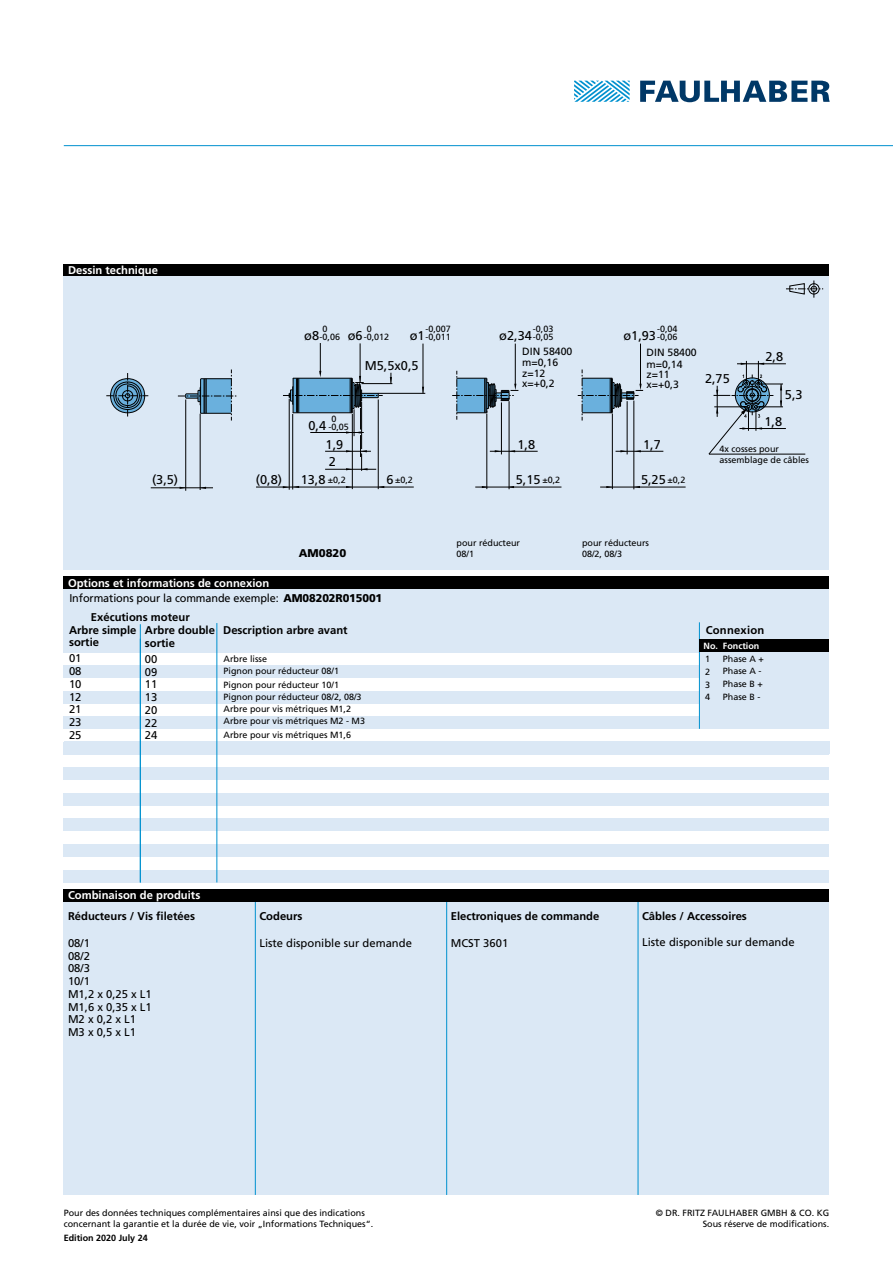
<style>
.page{position:relative;width:893px;height:1263px;background:#fff}
.page>*{position:absolute;margin:0;border:0;box-sizing:border-box;transform-origin:0 0}
.t1{font:12.75px "Frutiger LT";color:#000}
.t2{font:11.25px/12.8px "Frutiger LT";color:#000;text-align:justify}
.t3{font:700 11.25px/12.8px "Frutiger LT";color:#000}
.t4{font:700 11.25px "Frutiger LT";color:#fff}
.t5{font:700 11.25px "Frutiger LT";letter-spacing:.02em;color:#000}
.t6{font:900 11.25px "Frutiger LT";color:#000}
.t7{font:10.5px/11.4px "Frutiger LT";color:#000}
.t8{font:9px/12.8px "Frutiger LT";color:#000}
.t9{font:700 9px "Frutiger LT";color:#000}
.t10{font:700 9px "Frutiger LT";color:#fff}
.s1{font-size:12.75px}
.s2{font-weight:900}
</style>
<div class="page">
<div style="left:64px;top:901px;width:765px;height:294px;background:#dbe8f5"></div>
<hr style="left:255px;top:901px;width:1px;height:294px;background:#0091cf">
<hr style="left:638px;top:901px;width:1px;height:294px;background:#0091cf">
<hr style="left:446px;top:901px;width:1px;height:294px;background:#0091cf">
<svg style="left:574px;top:81px;width:56px;height:21px"></svg>
<svg style="left:640px;top:81px;width:190px;height:21px"></svg>
<div style="left:64px;top:264px;width:765px;height:12px;background:#000"></div>
<div style="left:64px;top:889px;width:765px;height:12px;background:#000"></div>
<div style="left:64px;top:276px;width:765px;height:294px;background:#dbe8f5"></div>
<div style="left:64px;top:576px;width:765px;height:13px;background:#000"></div>
<hr style="left:64px;top:145px;width:829px;height:1px;background:#0091cf">
<svg style="left:786px;top:280px;width:37px;height:18px"></svg>
<hr style="left:509px;top:401px;width:1px;height:88px;background:#000">
<hr style="left:487px;top:413px;width:1px;height:76px;background:#000">
<hr style="left:423px;top:344px;width:1px;height:49px;background:#000">
<hr style="left:320px;top:343px;width:1px;height:31px;background:#000">
<hr style="left:378px;top:393px;width:47px;height:1px;background:#000">
<hr style="left:360px;top:343px;width:1px;height:39px;background:#000">
<hr style="left:361px;top:383px;width:31px;height:1px;background:#000">
<hr style="left:352px;top:414px;width:1px;height:75px;background:#000">
<hr style="left:292px;top:414px;width:1px;height:75px;background:#000">
<hr style="left:378px;top:399px;width:1px;height:90px;background:#000">
<hr style="left:600px;top:487px;width:86px;height:1px;background:#000">
<hr style="left:634px;top:400px;width:1px;height:89px;background:#000">
<hr style="left:612px;top:413px;width:1px;height:76px;background:#000">
<hr style="left:289px;top:399px;width:1px;height:91px;background:#000">
<hr style="left:256px;top:487px;width:158px;height:1px;background:#000">
<hr style="left:709px;top:454px;width:96px;height:1px;background:#000">
<hr style="left:475px;top:487px;width:86px;height:1px;background:#000">
<hr style="left:515px;top:344px;width:1px;height:40px;background:#000">
<hr style="left:640px;top:344px;width:1px;height:40px;background:#000">
<hr style="left:151px;top:487px;width:62px;height:1px;background:#000">
<hr style="left:185px;top:399px;width:1px;height:92px;background:#000">
<hr style="left:200px;top:414px;width:1px;height:76px;background:#000">
<svg style="left:106px;top:373px;width:42px;height:44px"></svg>
<svg style="left:346px;top:486px;width:7px;height:2px"></svg>
<svg style="left:390px;top:373px;width:2px;height:10px"></svg>
<svg style="left:633px;top:486px;width:7px;height:2px"></svg>
<svg style="left:606px;top:486px;width:7px;height:2px"></svg>
<svg style="left:283px;top:486px;width:16px;height:2px"></svg>
<svg style="left:283px;top:371px;width:100px;height:100px"></svg>
<hr style="left:739px;top:428px;width:47px;height:1px;background:#000">
<hr style="left:737px;top:363px;width:49px;height:1px;background:#000">
<hr style="left:627px;top:401px;width:1px;height:53px;background:#000">
<hr style="left:615px;top:451px;width:48px;height:1px;background:#000">
<hr style="left:501px;top:402px;width:1px;height:52px;background:#000">
<hr style="left:490px;top:451px;width:48px;height:1px;background:#000">
<svg style="left:178px;top:369px;width:59px;height:51px"></svg>
<svg style="left:452px;top:371px;width:66px;height:49px"></svg>
<svg style="left:578px;top:369px;width:65px;height:51px"></svg>
<svg style="left:708px;top:361px;width:75px;height:94px"></svg>
<div style="left:64px;top:716px;width:765px;height:13px;background:#dbe8f5"></div>
<div style="left:64px;top:589px;width:765px;height:55px;background:#dbe8f5"></div>
<div style="left:64px;top:640px;width:765px;height:12px;background:#dbe8f5"></div>
<div style="left:64px;top:741px;width:765px;height:13px;background:#dbe8f5"></div>
<div style="left:64px;top:767px;width:765px;height:13px;background:#dbe8f5"></div>
<div style="left:64px;top:793px;width:765px;height:12px;background:#dbe8f5"></div>
<div style="left:64px;top:665px;width:765px;height:13px;background:#dbe8f5"></div>
<div style="left:64px;top:818px;width:765px;height:13px;background:#dbe8f5"></div>
<div style="left:64px;top:691px;width:765px;height:12px;background:#dbe8f5"></div>
<div style="left:64px;top:844px;width:765px;height:12px;background:#dbe8f5"></div>
<div style="left:64px;top:870px;width:765px;height:12px;background:#dbe8f5"></div>
<hr style="left:217px;top:623px;width:1px;height:259px;background:#0091cf">
<div style="left:699px;top:634px;width:130px;height:84px;background:#dbe8f5"></div>
<hr style="left:699px;top:622px;width:1px;height:107px;background:#0091cf">
<div style="left:699px;top:639px;width:130px;height:13px;background:#000"></div>
<hr style="left:140px;top:624px;width:1px;height:258px;background:#0091cf">
<p class="t4" style="left:68px;top:264px;width:91px">Dessin technique</p>
<p class="t8" style="left:320px;top:324px;width:22px;line-height:8.7px;text-indent:3px">0 -0,06</p>
<p class="t8" style="left:367px;top:322px;width:7px">0</p>
<p class="t8" style="left:425px;top:322px;width:27px">-0,007</p>
<h1 class="t1" style="left:348px;top:328px;width:16px">ø6</h1>
<h1 class="t1" style="left:410px;top:328px;width:16px">ø1</h1>
<h1 class="t1" style="left:365px;top:358px;width:55px">M5,5x0,5</h1>
<h1 class="t1" style="left:304px;top:328px;width:16px">ø8</h1>
<p class="t8" style="left:364px;top:331px;width:27px">-0,012</p>
<p class="t8" style="left:425px;top:331px;width:27px">-0,011</p>
<p class="t8" style="left:657px;top:322px;width:22px">-0,04</p>
<p class="t8" style="left:533px;top:322px;width:22px">-0,03</p>
<h1 class="t1" style="left:499px;top:328px;width:34px">ø2,34</h1>
<p class="t8" style="left:657px;top:331px;width:22px">-0,06</p>
<h1 class="t1" style="left:623px;top:328px;width:34px">ø1,93</h1>
<p class="t8" style="left:533px;top:331px;width:22px">-0,05</p>
<p class="t7" style="left:522px;top:346px;width:52px">DIN 58400 m=0,16</p>
<p class="t7" style="left:522px;top:368px;width:34px;line-height:10.1px">z=12 x=+0,2</p>
<p class="t7" style="left:647px;top:347px;width:52px">DIN 58400 m=0,14</p>
<p class="t7" style="left:647px;top:369px;width:34px;line-height:10.1px">z=11 x=+0,3</p>
<h1 class="t1" style="left:308px;top:418px;width:19px">0,4</h1>
<p class="t8" style="left:328px;top:415px;width:22px;line-height:8.1px;text-indent:3px">0 -0,05</p>
<h1 class="t1" style="left:326px;top:437px;width:19px">1,9</h1>
<h1 class="t1" style="left:517px;top:437px;width:19px">1,8</h1>
<h1 class="t1" style="left:643px;top:437px;width:19px">1,7</h1>
<h1 class="t1" style="left:329px;top:454px;width:9px">2</h1>
<p class="t8" style="left:328px;top:474px;width:19px">±0,2</p>
<h1 class="t1" style="left:256px;top:472px;width:28px">(0,8)</h1>
<h1 class="t1" style="left:301px;top:472px;width:26px">13,8</h1>
<p class="t8" style="left:386px;top:474px;width:28px"><span class="s1">6</span> ±0,2</p>
<p class="t8" style="left:542px;top:474px;width:19px">±0,2</p>
<h1 class="t1" style="left:641px;top:472px;width:26px">5,25</h1>
<h1 class="t1" style="left:516px;top:472px;width:26px">5,15</h1>
<h1 class="t1" style="left:152px;top:473px;width:28px">(3,5)</h1>
<p class="t8" style="left:668px;top:474px;width:19px">±0,2</p>
<h1 class="t1" style="left:705px;top:371px;width:26px">2,75</h1>
<h1 class="t1" style="left:765px;top:349px;width:19px">2,8</h1>
<h1 class="t1" style="left:785px;top:387px;width:19px">5,3</h1>
<h1 class="t1" style="left:764px;top:414px;width:19px">1,8</h1>
<p class="t8" style="left:719px;top:443px;width:91px;line-height:10.8px">4x cosses pour assemblage de câbles</p>
<p class="t4" style="left:68px;top:576px;width:203px">Options et informations de connexion</p>
<p class="t6" style="left:299px;top:546px;width:49px">AM0820</p>
<p class="t2" style="left:69px;top:592px;width:314px">Informations pour la commande exemple: <span class="s2">AM08202R015001</span></p>
<p class="t8" style="left:457px;top:538px;width:65px;line-height:10.8px">pour réducteur<br>08/1</p>
<p class="t8" style="left:582px;top:538px;width:69px;line-height:10.8px">pour réducteurs<br>08/2, 08/3</p>
<p class="t3" style="left:69px;top:611px;width:122px;text-indent:22px">Exécutions moteur<br>Arbre simple<br>sortie</p>
<p class="t3" style="left:145px;top:624px;width:72px">Arbre double sortie</p>
<p class="t2" style="left:69px;top:652px;width:14px">01<br>08<br>10<br>12<br>21<br>23<br>25</p>
<p class="t2" style="left:145px;top:652px;width:14px">00<br>09<br>11<br>13<br>20<br>22<br>24</p>
<p class="t3" style="left:223px;top:624px;width:126px">Description arbre avant</p>
<p class="t8" style="left:224px;top:652px;width:117px">Arbre lisse<br>Pignon pour réducteur 08/1</p>
<p class="t8" style="left:224px;top:679px;width:143px;line-height:12.1px">Pignon pour réducteur 10/1<br>Pignon pour réducteur 08/2, 08/3<br>Arbre pour vis métriques M1,2<br>Arbre pour vis métriques M2 - M3</p>
<p class="t8" style="left:224px;top:728px;width:129px">Arbre pour vis métriques M1,6</p>
<p class="t5" style="left:706px;top:623px;width:60px">Connexion</p>
<p class="t10" style="left:723px;top:641px;width:38px">Fonction</p>
<p class="t10" style="left:704px;top:641px;width:16px">No.</p>
<p class="t8" style="left:705px;top:653px;width:7px;text-align:justify">1<br>2<br>3<br>4</p>
<p class="t8" style="left:723px;top:652px;width:42px">Phase A +<br>Phase A -<br>Phase B +<br>Phase B -</p>
<p class="t4" style="left:68px;top:889px;width:134px">Combinaison de produits</p>
<p class="t3" style="left:68px;top:909px;width:129px">Réducteurs / Vis filetées</p>
<p class="t3" style="left:259px;top:909px;width:45px">Codeurs</p>
<p class="t3" style="left:451px;top:909px;width:150px">Electroniques de commande</p>
<p class="t3" style="left:642px;top:909px;width:106px">Câbles / Accessoires</p>
<p class="t2" style="left:68px;top:936px;width:85px;text-align:left">08/1<br>08/2<br>08/3<br>10/1<br>M1,2 x 0,25 x L1<br>M1,6 x 0,35 x L1<br>M2 x 0,2 x L1<br>M3 x 0,5 x L1</p>
<p class="t2" style="left:259px;top:936px;width:154px">Liste disponible sur demande</p>
<p class="t2" style="left:451px;top:936px;width:59px">MCST 3601</p>
<p class="t2" style="left:642px;top:936px;width:154px">Liste disponible sur demande</p>
<p class="t8" style="left:64px;top:1208px;width:311px;line-height:10.8px">Pour des données techniques complémentaires ainsi que des indications concernant la garantie et la durée de vie, voir „Informations Techniques“.</p>
<p class="t8" style="left:656px;top:1208px;width:175px;line-height:10.8px;text-align:right">© DR. FRITZ FAULHABER GMBH &amp; CO. KG<br>Sous réserve de modifications.</p>
<p class="t9" style="left:64px;top:1233px;width:86px">Edition 2020 July 24</p>
</div>
